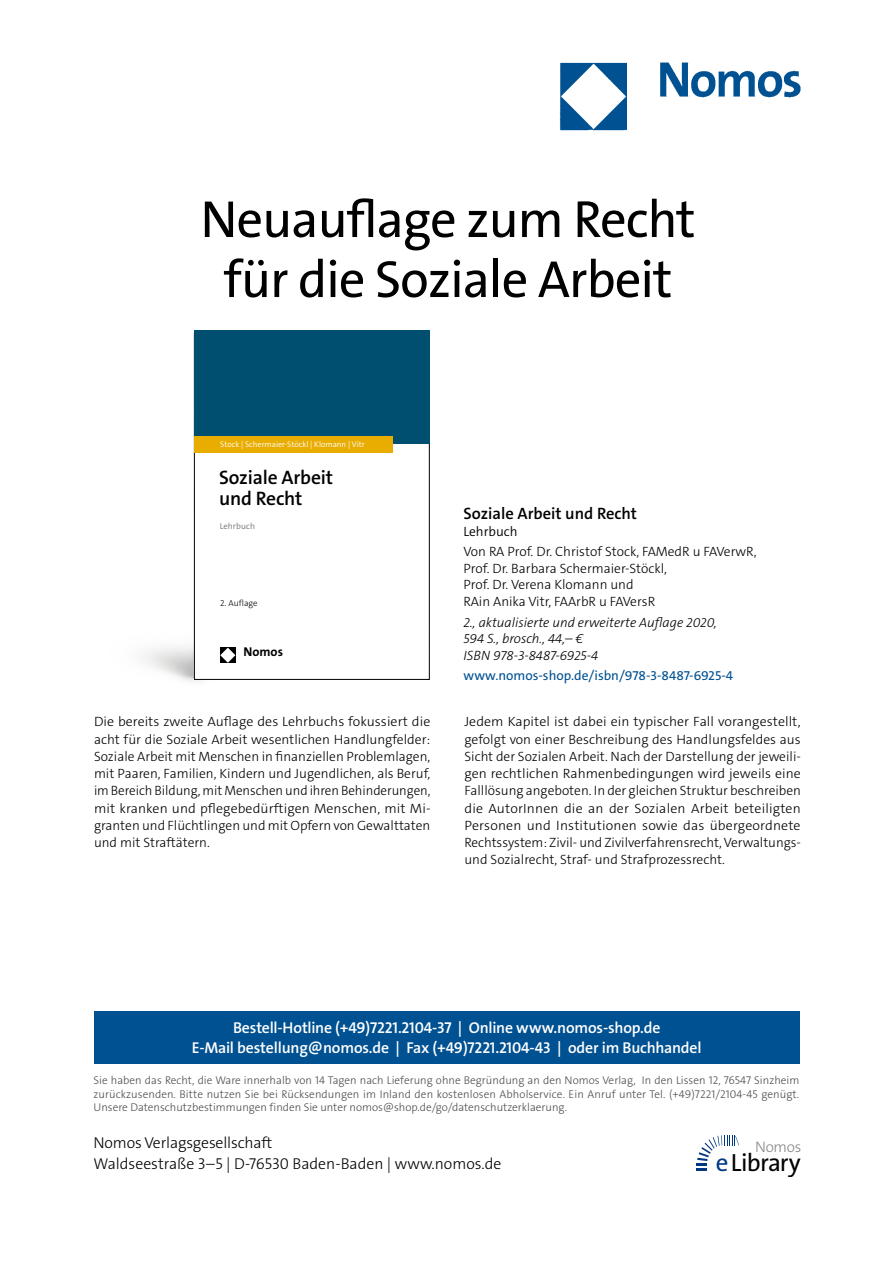
<style>
.page{position:relative;width:893px;height:1263px;background:#fff}
.page>*{position:absolute;margin:0;border:0;box-sizing:border-box;transform-origin:0 0}
.t1{font:52.5px/60px "The Sans Os F";letter-spacing:-.02em;color:#000;text-align:center}
.t2{font:24.9px "The Sans Os F";letter-spacing:-.03em;color:#000}
.t3{font:600 19.5px/20.7px "The Sans Os F";letter-spacing:-.01em;color:#000}
.t4{font:600 16.5px "The Sans C5";color:#000}
.t5{font:600 15.75px/21px "The Sans Os F";letter-spacing:-.01em;color:#fff;text-align:center}
.t6{font:300 15.75px/21px "The Sans Os F";color:#000}
.t7{font:300 15.3px "The Sans Os F";letter-spacing:-.02em;color:#87888a}
.t8{font:300 13.5px/17.2px "The Sans C5";color:#000;text-align:justify}
.t9{font:italic 300 13.5px/16.5px "The Sans C5";color:#000}
.t10{font:13.5px "The Sans C5";color:#005192}
.t11{font:300 13.5px "The Sans C5";color:#000}
.t12{font:700 12.75px "The Sans Os F";color:#000}
.t13{font:300 11.25px/13.5px "The Sans Os F";color:#4b4b4d;text-align:justify}
.t14{font:300 8.7px "The Sans Os F";color:#000}
.t15{font:300 8.7px "The Sans Os F";letter-spacing:.01em;color:#707172}
.t16{font:300 8.1px "The Sans Os F";color:#fff}
.s1{color:#003882}
</style>
<div class="page">
<img style="left:559px;top:62px;width:242px;height:69px">
<div style="left:94px;top:1011px;width:705px;height:52px;background:#005192"></div>
<svg style="left:697px;top:1135px;width:42px;height:36px"></svg>
<img style="left:144px;top:333px;width:58px;height:348px">
<div style="left:194px;top:425px;width:235px;height:254px;background:#fff"></div>
<div style="left:194px;top:425px;width:236px;height:255px;border:1px solid #000"></div>
<div style="left:194px;top:330px;width:236px;height:114px;background:#004e70"></div>
<div style="left:194px;top:436px;width:199px;height:17px;background:#e8ad00"></div>
<div style="left:220px;top:647px;width:16px;height:16px;background:#000"></div>
<svg style="left:220px;top:648px;width:15px;height:15px"></svg>
<h1 class="t1" style="left:200px;top:190px;width:497px">Neuauflage zum Recht für die Soziale Arbeit</h1>
<p class="t16" style="left:220px;top:439px;width:146px">Stock | Schermaier-Stöckl | Klomann | Vitr</p>
<h3 class="t3" style="left:219px;top:468px;width:115px">Soziale Arbeit und Recht</h3>
<p class="t15" style="left:220px;top:520px;width:37px">Lehrbuch</p>
<p class="t14" style="left:220px;top:597px;width:39px">2. Auflage</p>
<p class="t12" style="left:243px;top:644px;width:41px">Nomos</p>
<p class="t4" style="left:463px;top:503px;width:175px">Soziale Arbeit und Recht</p>
<p class="t11" style="left:463px;top:522px;width:56px">Lehrbuch</p>
<p class="t8" style="left:463px;top:544px;width:295px;line-height:16.5px;text-align:left">Von RA Prof. Dr. Christof Stock, FAMedR u FAVerwR, Prof. Dr. Barbara Schermaier-Stöckl,<br>Prof. Dr. Verena Klomann und<br>RAin Anika Vitr, FAArbR u FAVersR</p>
<p class="t9" style="left:463px;top:614px;width:255px">2., aktualisierte und erweiterte Auflage 2020,<br>594 S., brosch., 44,– €<br>ISBN 978-3-8487-6925-4</p>
<p class="t10" style="left:463px;top:667px;width:271px">www.nomos-shop.de/isbn/978-3-8487-6925-4</p>
<p class="t8" style="left:94px;top:713px;width:338px">Die bereits zweite Auflage des Lehrbuchs fokussiert die acht für die Soziale Arbeit wesentlichen Handlungfelder:<br>Soziale Arbeit mit Menschen in finanziellen Problemlagen, mit Paaren, Familien, Kindern und Jugendlichen, als Beruf, im Bereich Bildung, mit Menschen und ihren Behinderungen, mit kranken und pflegebedürftigen Menschen, mit Mi&shy;granten und Flüchtlingen und mit Opfern von Gewalttaten und mit Straftätern.</p>
<p class="t8" style="left:464px;top:713px;width:338px">Jedem Kapitel ist dabei ein typischer Fall vorangestellt, gefolgt von einer Beschreibung des Handlungsfeldes aus Sicht der Sozialen Arbeit. Nach der Darstellung der jeweili&shy;gen rechtlichen Rahmenbedingungen wird jeweils eine Falllösung angeboten. In der gleichen Struktur beschreiben die AutorInnen die an der Sozialen Arbeit beteiligten Personen und Institutionen sowie das übergeordnete Rechtssystem: Zivil- und Zivilverfahrensrecht, Verwaltungs&shy;und Sozialrecht, Straf- und Strafprozessrecht.</p>
<p class="t5" style="left:192px;top:1017px;width:511px">Bestell-Hotline (+49)7221.2104-37 | Online www.nomos-shop.de<br>E-Mail bestellung@nomos.de | Fax (+49)7221.2104-43 | oder im Buchhandel</p>
<p class="t13" style="left:94px;top:1074px;width:707px">Sie haben das Recht, die Ware innerhalb von 14 Tagen nach Lieferung ohne Begründung an den Nomos Verlag, In den Lissen 12, 76547 Sinzheim zurückzusenden. Bitte nutzen Sie bei Rücksendungen im Inland den kostenlosen Abholservice. Ein Anruf unter Tel. (+49)7221/2104-45 genügt.<br>Unsere Datenschutzbestimmungen finden Sie unter nomos@shop.de/go/datenschutzerklaerung.</p>
<p class="t6" style="left:94px;top:1133px;width:409px">Nomos Verlagsgesellschaft<br>Waldseestraße 3–5 | D-76530 Baden-Baden | www.nomos.de</p>
<p class="t7" style="left:755px;top:1137px;width:48px">Nomos</p>
<h2 class="t2" style="left:716px;top:1146px;width:86px"><span class="s1">e</span>Library</h2>
</div>
